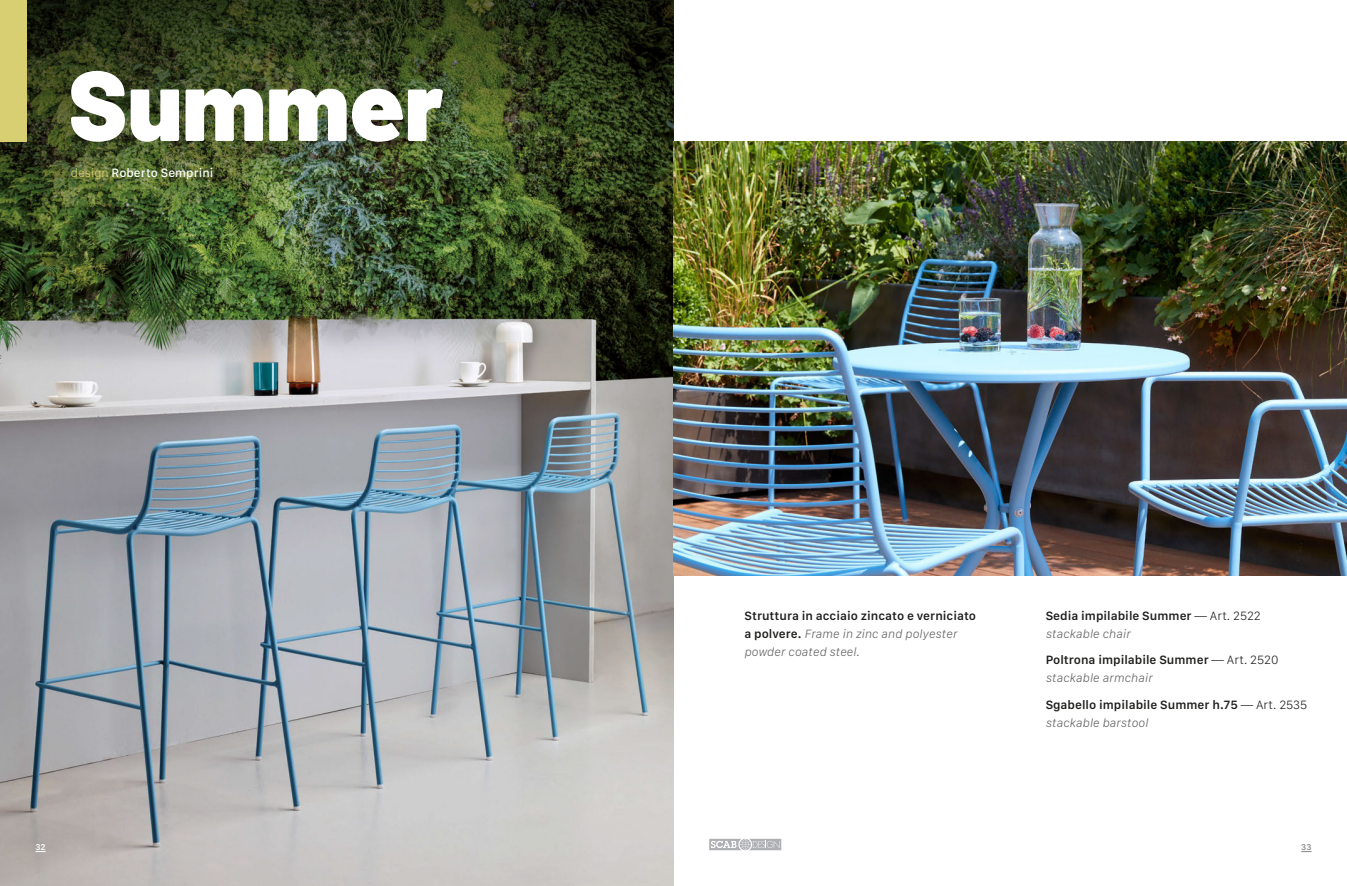
<style>
.page{position:relative;width:1347px;height:886px;background:#fff}
.page>*{position:absolute;margin:0;border:0;box-sizing:border-box;transform-origin:0 0}
.t1{font:600 12.5px/17.8px "San Francisco Text";color:#1d1d1b}
.t2{font:italic 300 12.5px "San Francisco Text";color:#646363}
.t3{font:500 12.5px "San Francisco Text";color:#fff}
.t4{font:600 8.75px "San Francisco Text";color:#878787}
.t5{font:600 8.75px "San Francisco Text";color:#fff}
.s1{font-weight:300;color:#d8cf72}
.s2{font-weight:300;font-style:italic;color:#646363}
.s3{font-weight:300}
</style>
<div class="page">
<div style="left:708px;top:837px;width:74px;height:14px;background:#f0f0f1"></div>
<svg style="left:709px;top:839px;width:72px;height:11px"></svg>
<img style="left:0;top:410px;width:673px;height:476px">
<img style="left:0;top:0;width:673px;height:410px">
<svg style="left:71px;top:71px;width:372px;height:71px"></svg>
<img style="left:673px;top:142px;width:673px;height:434px">
<div style="left:0;top:0;width:27px;height:142px;background:#d8cf72"></div>
<p class="t3" style="left:71px;top:165px;width:144px"><span class="s1">design</span> Roberto Semprini</p>
<p class="t5" style="left:35px;top:842px;width:12px">32</p>
<p class="t1" style="left:744px;top:608px;width:233px">Struttura in acciaio zincato e verniciato a polvere. <span class="s2">Frame in zinc and polyester powder coated steel.</span></p>
<p class="t1" style="left:1045px;top:608px;width:216px">Sedia impilabile Summer <span class="s3">— Art. 2522</span></p>
<p class="t2" style="left:1045px;top:626px;width:86px">stackable chair</p>
<p class="t1" style="left:1045px;top:652px;width:234px">Poltrona impilabile Summer <span class="s3">— Art. 2520</span></p>
<p class="t2" style="left:1045px;top:670px;width:108px">stackable armchair</p>
<p class="t1" style="left:1045px;top:697px;width:263px">Sgabello impilabile Summer h.75 <span class="s3">— Art. 2535</span></p>
<p class="t2" style="left:1045px;top:714px;width:104px">stackable barstool</p>
<p class="t4" style="left:1301px;top:842px;width:12px">33</p>
</div>
